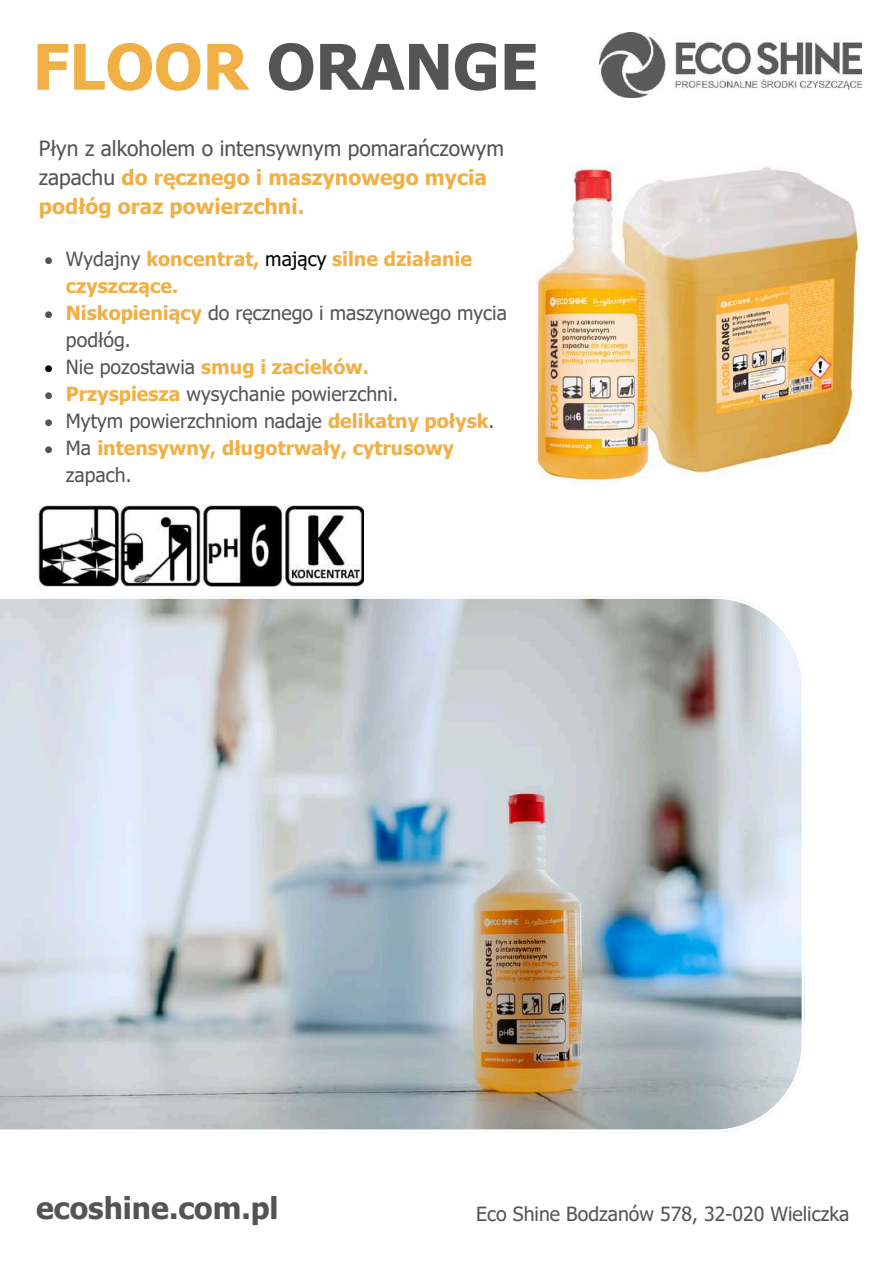
<style>
.page{position:relative;width:894px;height:1264px;background:#fff}
.page>*{position:absolute;margin:0;border:0;box-sizing:border-box;transform-origin:0 0}
.t1{font:700 63px "Tahoma";color:#545454}
.t2{font:700 30px "Tahoma";color:#545454}
.t3{font:700 21px/29.2px "Tahoma";color:#f0b045}
.t4{font:700 19.5px/27px "Tahoma";color:#f0b045}
.t5{font:19.5px "Tahoma";color:#545454}
.s1{color:#f0b045}
.s2{font-weight:400;color:#545454}
.s3{font-weight:400;color:#000}
</style>
<div class="page">
<img style="left:39px;top:505px;width:324px;height:81px">
<img style="left:0;top:596px;width:804px;height:536px">
<img style="left:599px;top:32px;width:262px;height:65px">
<img style="left:536px;top:166px;width:324px;height:319px">
<svg style="left:45px;top:257px;width:7px;height:7px"></svg>
<svg style="left:45px;top:311px;width:7px;height:7px"></svg>
<svg style="left:45px;top:365px;width:7px;height:7px"></svg>
<svg style="left:45px;top:392px;width:7px;height:7px"></svg>
<svg style="left:45px;top:419px;width:7px;height:7px"></svg>
<svg style="left:45px;top:446px;width:7px;height:7px"></svg>
<h1 class="t1" style="left:33px;top:27px;width:507px"><span class="s1">FLOOR</span> ORANGE</h1>
<p class="t3" style="left:39px;top:133px;width:466px"><span class="s2">Płyn z alkoholem o intensywnym pomarańczowym zapachu</span> do ręcznego i maszynowego mycia podłóg oraz powierzchni.</p>
<p class="t4" style="left:66px;top:245px;width:442px"><span class="s2">Wydajny</span> koncentrat, <span class="s3">mający</span> silne działanie czyszczące.<br>Niskopieniący <span class="s2">do ręcznego i maszynowego mycia podłóg.<br>Nie pozostawia</span> smug i zacieków.<br>Przyspiesza <span class="s2">wysychanie powierzchni.<br>Mytym powierzchniom nadaje</span> delikatny połysk<span class="s2">.<br>Ma</span> intensywny, długotrwały, cytrusowy <span class="s2">zapach.</span></p>
<h2 class="t2" style="left:36px;top:1189px;width:244px">ecoshine.com.pl</h2>
<p class="t5" style="left:476px;top:1200px;width:374px">Eco Shine Bodzanów 578, 32-020 Wieliczka</p>
</div>
